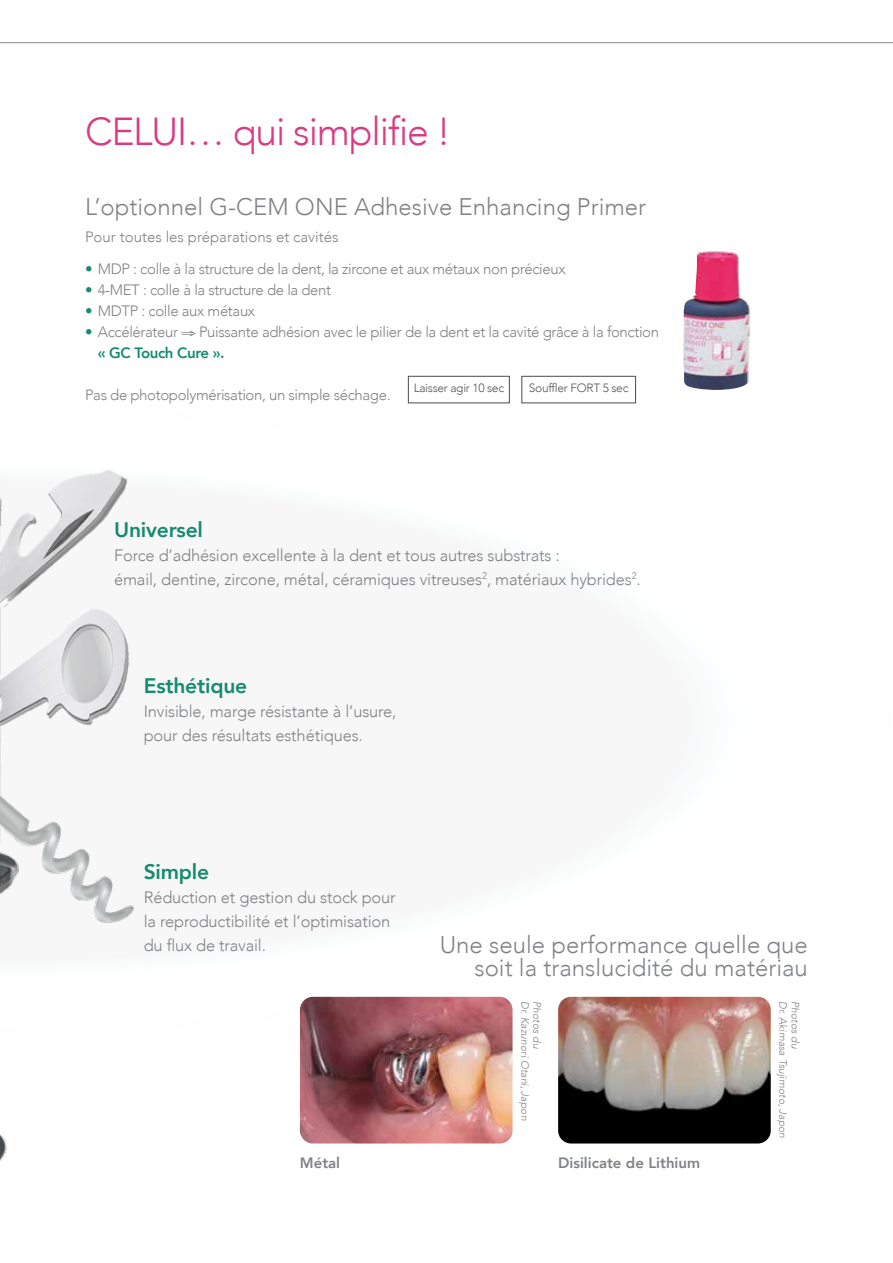
<style>
.page{position:relative;width:893px;height:1263px;background:#fff}
.page>*{position:absolute;margin:0;border:0;box-sizing:border-box;transform-origin:0 0}
.t1{font:300 39px "Avenir";letter-spacing:-.03em;color:#da3a83}
.t2{font:300 24px/22.5px "Avenir";color:#808285;text-align:right}
.t3{font:800 21px "Avenir";letter-spacing:-.01em;color:#158b70}
.t4{font:300 16.5px/24px "Avenir";letter-spacing:-.01em;color:#808285}
.t5{font:300 15px/21px "Avenir";letter-spacing:-.025em;color:#808285}
.t6{font:300 15px "Avenir";color:#808285}
.t7{font:800 15px "Avenir";color:#808285}
.t8{font:300 12px "Avenir";letter-spacing:-.025em;color:#555756}
.t9{font:italic 300 10.5px "Avenir";color:#808285}
.s1{color:#158b70}
.s2{font-weight:800;color:#158b70}
</style>
<div class="page">
<img style="left:0;top:470px;width:135px;height:691px">
<svg style="left:0;top:42px;width:893px;height:2px;background:#c1c2c3"></svg>
<img style="left:683px;top:251px;width:67px;height:139px">
<img style="left:300px;top:997px;width:213px;height:146px">
<img style="left:558px;top:997px;width:213px;height:146px">
<div style="left:408px;top:376px;width:102px;height:27px;border:1px solid #555756"></div>
<div style="left:521px;top:376px;width:115px;height:27px;border:1px solid #555756"></div>
<h1 class="t1" style="left:85px;top:109px;width:367px">CELUI… qui simplifie !</h1>
<h2 class="t2" style="left:85px;top:196px;width:563px">L’optionnel G-CEM ONE Adhesive Enhancing Primer</h2>
<p class="t6" style="left:85px;top:228px;width:255px">Pour toutes les préparations et cavités</p>
<p class="t5" style="left:85px;top:259px;width:482px"><span class="s1">•</span> MDP : colle à la structure de la dent, la zircone et aux métaux non précieux</p>
<p class="t5" style="left:85px;top:280px;width:248px"><span class="s1">•</span> 4-MET : colle à la structure de la dent</p>
<p class="t5" style="left:85px;top:301px;width:172px"><span class="s1">•</span> MDTP : colle aux métaux</p>
<p class="t5" style="left:98px;top:322px;width:563px;text-indent:-13px"><span class="s1">•</span> Accélérateur ⇒ Puissante adhésion avec le pilier de la dent et la cavité grâce à la fonction <span class="s2">« GC Touch Cure ».</span></p>
<p class="t5" style="left:85px;top:385px;width:307px">Pas de photopolymérisation, un simple séchage.</p>
<p class="t8" style="left:414px;top:381px;width:92px">Laisser agir 10 sec</p>
<p class="t8" style="left:529px;top:381px;width:101px">Souffler FORT 5 sec</p>
<p class="t3" style="left:114px;top:513px;width:90px">Universel</p>
<p class="t4" style="left:114px;top:543px;width:528px">Force d’adhésion excellente à la dent et tous autres substrats :<br>émail, dentine, zircone, métal, céramiques vitreuses<sup>2</sup>, matériaux hybrides<sup>2</sup>.</p>
<p class="t3" style="left:144px;top:670px;width:105px">Esthétique</p>
<p class="t4" style="left:144px;top:700px;width:254px">Invisible, marge résistante à l’usure, pour des résultats esthétiques.</p>
<p class="t3" style="left:144px;top:855px;width:67px">Simple</p>
<p class="t4" style="left:144px;top:885px;width:254px">Réduction et gestion du stock pour la reproductibilité et l’optimisation du flux de travail.</p>
<p class="t7" style="left:300px;top:1151px;width:42px">Métal</p>
<h2 class="t2" style="left:440px;top:933px;width:370px">Une seule performance quelle que soit la translucidité du matériau</h2>
<p class="t9" style="left:531px;top:1001px;width:121px;rotate:90deg">Dr. Kazunori Otani, Japon</p>
<p class="t9" style="left:543px;top:1001px;width:49px;rotate:90deg">Photos du</p>
<p class="t9" style="left:789px;top:1001px;width:139px;rotate:90deg">Dr. Akimasa Tsujimoto, Japon</p>
<p class="t9" style="left:801px;top:1001px;width:49px;rotate:90deg">Photos du</p>
<p class="t7" style="left:558px;top:1151px;width:144px">Disilicate de Lithium</p>
</div>
